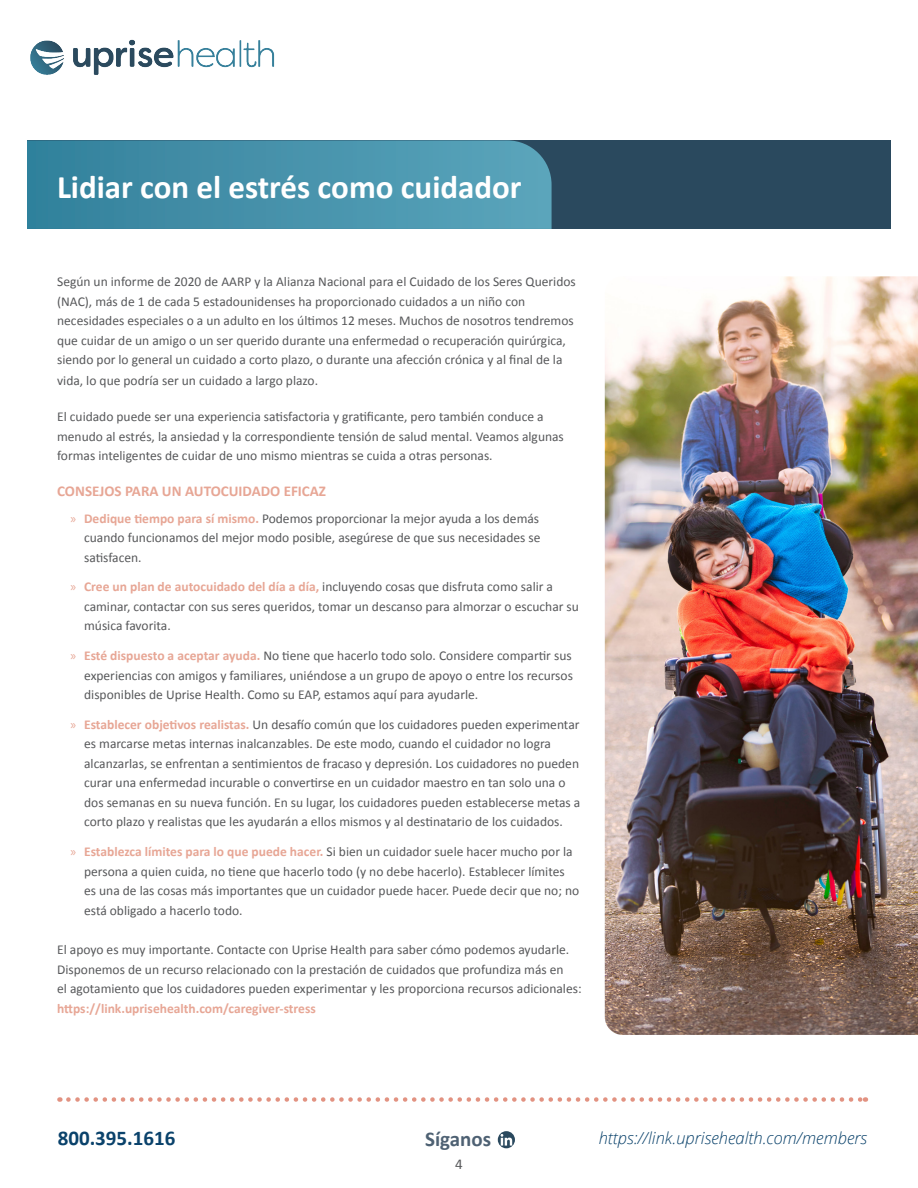
<style>
.page{position:relative;width:918px;height:1188px;background:#fff}
.page>*{position:absolute;margin:0;border:0;box-sizing:border-box;transform-origin:0 0}
.t1{font:700 33px "Calibri";color:#fff}
.t2{font:700 21px "Calibri";color:#0a426b}
.t3{font:700 21px "Calibri";color:#4e6173}
.t4{font:italic 300 16.5px "Open Sans";color:#0a426b}
.t5{font:700 15px "Calibri";color:#e7a695}
.t6{font:15px "Calibri";color:#57585a}
.t7{font:13.5px/19.5px "Calibri";color:#57585a}
.t8{font:700 13.5px "Calibri";color:#e7a695}
.s1{font-family:"Myriad Pro";color:#e7a695}
.s2{font-weight:700;color:#e7a695}
</style>
<div class="page">
<div style="left:27px;top:140px;width:864px;height:89px;background:#2a495e"></div>
<svg style="left:27px;top:140px;width:525px;height:89px;background:#4691aa"></svg>
<svg style="left:68px;top:1097px;width:798px;height:5px"></svg>
<img style="left:30px;top:39px;width:245px;height:36px">
<svg style="left:498px;top:1131px;width:17px;height:17px"></svg>
<img style="left:605px;top:276px;width:313px;height:759px">
<h1 class="t1" style="left:57px;top:163px;width:466px">Lidiar con el estrés como cuidador</h1>
<p class="t7" style="left:57px;top:272px;width:520px">Según un informe de 2020 de AARP y la Alianza Nacional para el Cuidado de los Seres Queridos (NAC), más de 1 de cada 5 estadounidenses ha proporcionado cuidados a un niño con necesidades especiales o a un adulto en los últimos 12 meses. Muchos de nosotros tendremos que cuidar de un amigo o un ser querido durante una enfermedad o recuperación quirúrgica, siendo por lo general un cuidado a corto plazo, o durante una afección crónica y al final de la</p>
<p class="t7" style="left:57px;top:371px;width:262px">vida, lo que podría ser un cuidado a largo plazo.</p>
<p class="t7" style="left:57px;top:407px;width:508px">El cuidado puede ser una experiencia satisfactoria y gratificante, pero también conduce a menudo al estrés, la ansiedad y la correspondiente tensión de salud mental. Veamos algunas formas inteligentes de cuidar de uno mismo mientras se cuida a otras personas.</p>
<p class="t5" style="left:57px;top:481px;width:270px">CONSEJOS PARA UN AUTOCUIDADO EFICAZ</p>
<p class="t7" style="left:84px;top:508px;width:458px;text-align:justify;text-indent:-14px"><span class="s1">»</span> <span class="s2">Dedique tiempo para sí mismo.</span> Podemos proporcionar la mejor ayuda a los demás cuando funcionamos del mejor modo posible, asegúrese de que sus necesidades se satisfacen.</p>
<p class="t7" style="left:84px;top:577px;width:496px;text-indent:-14px"><span class="s1">»</span> <span class="s2">Cree un plan de autocuidado del día a día,</span> incluyendo cosas que disfruta como salir a caminar, contactar con sus seres queridos, tomar un descanso para almorzar o escuchar su música favorita.</p>
<p class="t7" style="left:84px;top:646px;width:490px;text-align:justify;text-indent:-14px"><span class="s1">»</span> <span class="s2">Esté dispuesto a aceptar ayuda.</span> No tiene que hacerlo todo solo. Considere compartir sus experiencias con amigos y familiares, uniéndose a un grupo de apoyo o entre los recursos disponibles de Uprise Health. Como su EAP, estamos aquí para ayudarle.</p>
<p class="t7" style="left:84px;top:714px;width:498px;text-indent:-14px"><span class="s1">»</span> <span class="s2">Establecer objetivos realistas.</span> Un desafío común que los cuidadores pueden experimentar es marcarse metas internas inalcanzables. De este modo, cuando el cuidador no logra alcanzarlas, se enfrentan a sentimientos de fracaso y depresión. Los cuidadores no pueden curar una enfermedad incurable o convertirse en un cuidador maestro en tan solo una o dos semanas en su nueva función. En su lugar, los cuidadores pueden establecerse metas a corto plazo y realistas que les ayudarán a ellos mismos y al destinatario de los cuidados.</p>
<p class="t7" style="left:84px;top:842px;width:497px;text-indent:-14px"><span class="s1">»</span> <span class="s2">Establezca límites para lo que puede hacer.</span> Si bien un cuidador suele hacer mucho por la persona a quien cuida, no tiene que hacerlo todo (y no debe hacerlo). Establecer límites es una de las cosas más importantes que un cuidador puede hacer. Puede decir que no; no está obligado a hacerlo todo.</p>
<p class="t7" style="left:57px;top:940px;width:526px">El apoyo es muy importante. Contacte con Uprise Health para saber cómo podemos ayudarle.<br>Disponemos de un recurso relacionado con la prestación de cuidados que profundiza más en<br>el agotamiento que los cuidadores pueden experimentar y les proporciona recursos adicionales:</p>
<p class="t8" style="left:57px;top:999px;width:260px">https://link.uprisehealth.com/caregiver-stress</p>
<h2 class="t2" style="left:58px;top:1123px;width:119px">800.395.1616</h2>
<h2 class="t3" style="left:425px;top:1124px;width:68px">Síganos</h2>
<p class="t4" style="left:599px;top:1127px;width:270px">https://link.uprisehealth.com/members</p>
<p class="t6" style="left:455px;top:1154px;width:9px">4</p>
</div>
